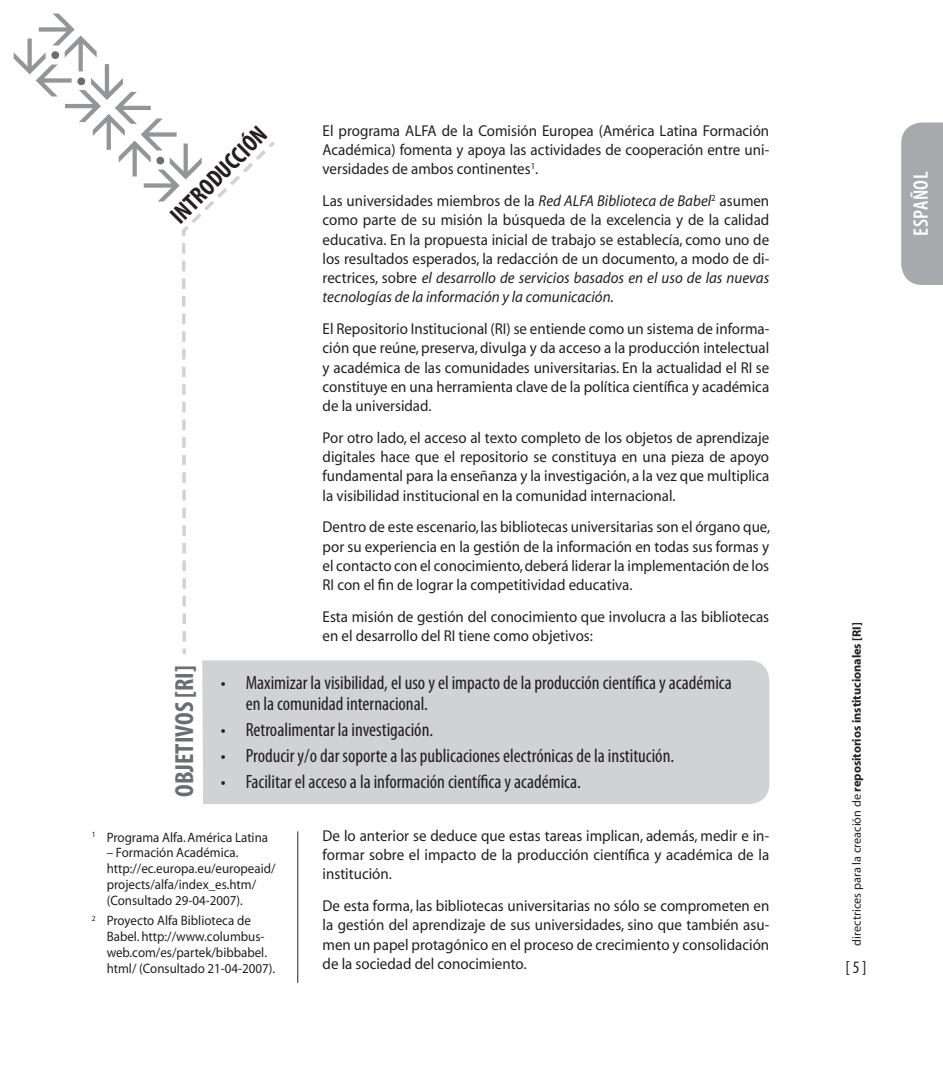
<style>
.page{position:relative;width:943px;height:1092px;background:#fff}
.page>*{position:absolute;margin:0;border:0;box-sizing:border-box;transform-origin:0 0}
.t1{font:700 condensed 26.25px "Myriad Pro";color:#6c6d70}
.t2{font:700 condensed 24.5px "Myriad Pro";color:#231f20}
.t3{font:600 condensed 21px "Myriad Pro";letter-spacing:.025em;color:#fff}
.t4{font:condensed 19.25px/21px "Myriad Pro";color:#231f20}
.t5{font:condensed 17.5px "Myriad Pro";color:#231f20}
.t6{font:15.75px/19.2px "Myriad";color:#231f20;text-align:justify;scale:.95 1}
.t7{font:13.65px/15.8px "Myriad";color:#231f20;scale:.95 1}
.t8{font:700 12.25px "Myriad";color:#231f20}
.s1{font-style:italic}
.s2{font-weight:400}
</style>
<div class="page">
<div style="left:901px;top:122px;width:42px;height:163px;background:#a8a9ad"></div>
<div style="left:202px;top:660px;width:567px;height:144px;background:#d1d2d4"></div>
<svg style="left:13px;top:13px;width:167px;height:189px"></svg>
<svg style="left:180px;top:141px;width:95px;height:513px"></svg>
<hr style="left:297px;top:831px;width:1px;height:151px;background:#231f20">
<h2 class="t2" style="left:163px;top:208px;width:127px;rotate:-45deg">INTRODUCCIÓN</h2>
<p class="t6" style="left:322px;top:122px;width:471px">El programa ALFA de la Comisión Europea (América Latina Formación Académica) fomenta y apoya las actividades de cooperación entre uni&shy;versidades de ambos continentes<sup>1</sup>.</p>
<p class="t6" style="left:322px;top:192px;width:471px">Las universidades miembros de la <span class="s1">Red ALFA Biblioteca de Babel</span><sup>2</sup> asumen como parte de su misión la búsqueda de la excelencia y de la calidad educativa. En la propuesta inicial de trabajo se establecía, como uno de los resultados esperados, la redacción de un documento, a modo de di&shy;rectrices, sobre <span class="s1">el desarrollo de servicios basados en el uso de las nuevas tecnologías de la información y la comunicación.</span></p>
<p class="t6" style="left:322px;top:320px;width:471px">El Repositorio Institucional (RI) se entiende como un sistema de informa&shy;ción que reúne, preserva, divulga y da acceso a la producción intelectual y académica de las comunidades universitarias. En la actualidad el RI se constituye en una herramienta clave de la política científica y académica de la universidad.</p>
<p class="t6" style="left:322px;top:428px;width:471px">Por otro lado, el acceso al texto completo de los objetos de aprendizaje digitales hace que el repositorio se constituya en una pieza de apoyo fundamental para la enseñanza y la investigación, a la vez que multiplica la visibilidad institucional en la comunidad internacional.</p>
<p class="t6" style="left:322px;top:518px;width:472px">Dentro de este escenario, las bibliotecas universitarias son el órgano que, por su experiencia en la gestión de la información en todas sus formas y el contacto con el conocimiento, deberá liderar la implementación de los RI con el fin de lograr la competitividad educativa.</p>
<p class="t6" style="left:322px;top:607px;width:471px">Esta misión de gestión del conocimiento que involucra a las bibliotecas en el desarrollo del RI tiene como objetivos:</p>
<h1 class="t1" style="left:168px;top:797px;width:133px;rotate:-90deg">OBJETIVOS [RI]</h1>
<p class="t4" style="left:246px;top:671px;width:487px;text-indent:-25px">• Maximizar la visibilidad, el uso y el impacto de la producción científica y académica en la comunidad internacional.</p>
<p class="t4" style="left:221px;top:718px;width:214px">• Retroalimentar la investigación.</p>
<p class="t4" style="left:221px;top:744px;width:455px">• Producir y/o dar soporte a las publicaciones electrónicas de la institución.</p>
<p class="t4" style="left:221px;top:770px;width:361px">• Facilitar el acceso a la información científica y académica.</p>
<p class="t7" style="left:92px;top:829px;width:187px"><sup>1</sup> Programa Alfa. América Latina</p>
<p class="t7" style="left:107px;top:845px;width:179px">– Formación Académica. http://ec.europa.eu/europeaid/ projects/alfa/index_es.htm/ (Consultado 29-04-2007).</p>
<p class="t7" style="left:107px;top:913px;width:179px;text-indent:-15px"><sup>2</sup> Proyecto Alfa Biblioteca de<br>Babel. http://www.columbus&shy;web.com/es/partek/bibbabel. html/ (Consultado 21-04-2007).</p>
<p class="t6" style="left:322px;top:826px;width:471px">De lo anterior se deduce que estas tareas implican, además, medir e in&shy;formar sobre el impacto de la producción científica y académica de la institución.</p>
<p class="t6" style="left:322px;top:896px;width:471px">De esta forma, las bibliotecas universitarias no sólo se comprometen en la gestión del aprendizaje de sus universidades, sino que también asu&shy;men un papel protagónico en el proceso de crecimiento y consolidación de la sociedad del conocimiento.</p>
<h3 class="t3" style="left:907px;top:236px;width:66px;rotate:-90deg">ESPAÑOL</h3>
<p class="t8" style="left:850px;top:945px;width:325px;rotate:-90deg"><span class="s2">directrices para la creación de</span> repositorios institucionales [RI]</p>
<p class="t5" style="left:845px;top:956px;width:23px">[ 5 ]</p>
</div>
